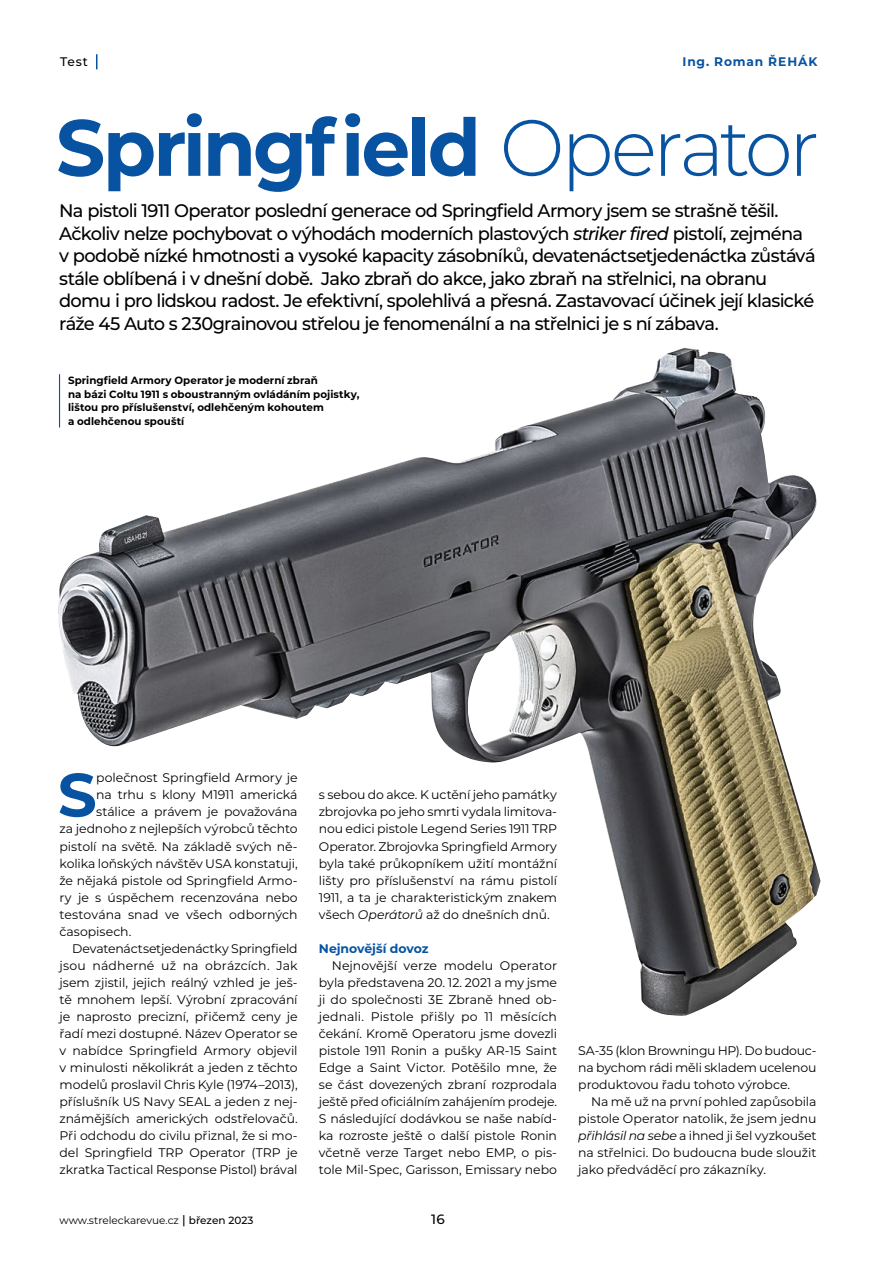
<style>
.page{position:relative;width:893px;height:1263px;background:#fff}
.page>*{position:absolute;margin:0;border:0;box-sizing:border-box;transform-origin:0 0}
.t1{font:700 79.5px "Montserrat";letter-spacing:-.035em;color:#0853a1}
.t2{font:700 61.05px "Montserrat";color:#0853a1}
.t3{font:500 18.15px/22.5px "Montserrat";letter-spacing:-.04em;color:#000}
.t4{font:500 13.5px "Montserrat";color:#000}
.t5{font:12.45px/17px "Montserrat";letter-spacing:-.005em;color:#000;text-align:justify}
.t6{font:700 12.45px "Montserrat";letter-spacing:.005em;color:#0853a1}
.t7{font:700 12.45px "Montserrat";letter-spacing:.07em;color:#0853a1}
.t8{font:500 12.45px "Montserrat";color:#000}
.t9{font:700 10.5px/13.5px "Montserrat";letter-spacing:.005em;color:#000}
.t10{font:10.5px "Montserrat";letter-spacing:-.005em;color:#000}
.s1{font-weight:300}
.s2{font-style:italic}
.s3{font-weight:500;font-size:12px}
.s4{font-weight:500}
</style>
<div class="page">
<svg style="left:96px;top:54px;width:1px;height:15px"></svg>
<img style="left:58px;top:354px;width:762px;height:662px">
<hr style="left:59px;top:374px;width:1px;height:53px;background:#0853a1">
<p class="t8" style="left:60px;top:53px;width:29px">Test</p>
<p class="t7" style="left:682px;top:53px;width:136px">Ing. Roman ŘEHÁK</p>
<h1 class="t1" style="left:56px;top:90px;width:765px">Springfield <span class="s1">Operator</span></h1>
<p class="t3" style="left:59px;top:199px;width:758px">Na pistoli 1911 Operator poslední generace od Springfield Armory jsem se strašně těšil.<br>Ačkoliv nelze pochybovat o výhodách moderních plastových <span class="s2">striker fired</span> pistolí, zejména v podobě nízké hmotnosti a vysoké kapacity zásobníků, devatenáctsetjedenáctka zůstává stále oblíbená i v dnešní době. Jako zbraň do akce, jako zbraň na střelnici, na obranu domu i pro lidskou radost. Je efektivní, spolehlivá a přesná. Zastavovací účinek její klasické ráže 45 Auto s 230grainovou střelou je fenomenální a na střelnici je s ní zábava.</p>
<p class="t9" style="left:68px;top:373px;width:293px">Springfield Armory Operator je moderní zbraň<br>na bázi Coltu 1911 s oboustranným ovládáním pojistky, lištou pro příslušenství, odlehčeným kohoutem<br>a odlehčenou spouští</p>
<h2 class="t2" style="left:58px;top:751px;width:40px">S</h2>
<p class="t5" style="left:96px;top:769px;width:203px">polečnost Springfield Armory je</p>
<p class="t5" style="left:96px;top:786px;width:203px">na trhu s klony M1911 americká</p>
<p class="t5" style="left:96px;top:803px;width:203px">stálice a právem je považována</p>
<p class="t5" style="left:60px;top:820px;width:240px">za jednoho z nejlepších výrobců těchto</p>
<p class="t5" style="left:60px;top:837px;width:240px">pistolí na světě. Na základě svých ně-</p>
<p class="t5" style="left:60px;top:854px;width:240px">kolika loňských návštěv USA konstatuji,</p>
<p class="t5" style="left:60px;top:871px;width:240px">že nějaká pistole od Springfield Armo-</p>
<p class="t5" style="left:60px;top:888px;width:240px">ry je s úspěchem recenzována nebo</p>
<p class="t5" style="left:60px;top:905px;width:240px">testována snad ve všech odborných</p>
<p class="t5" style="left:60px;top:922px;width:73px">časopisech.</p>
<p class="t5" style="left:72px;top:939px;width:227px">Devatenáctsetjedenáctky Springfield</p>
<p class="t5" style="left:60px;top:956px;width:240px">jsou nádherné už na obrázcích. Jak</p>
<p class="t5" style="left:60px;top:973px;width:240px">jsem zjistil, jejich reálný vzhled je ješ-</p>
<p class="t5" style="left:60px;top:990px;width:240px">tě mnohem lepší. Výrobní zpracování</p>
<p class="t5" style="left:60px;top:1007px;width:240px">je naprosto precizní, přičemž ceny je</p>
<p class="t5" style="left:60px;top:1024px;width:240px">řadí mezi dostupné. Název Operator se</p>
<p class="t5" style="left:60px;top:1041px;width:240px">v nabídce Springfield Armory objevil</p>
<p class="t5" style="left:60px;top:1058px;width:240px">v minulosti několikrát a jeden z těchto</p>
<p class="t5" style="left:60px;top:1075px;width:240px">modelů proslavil Chris Kyle (1974–2013),</p>
<p class="t5" style="left:60px;top:1092px;width:240px">příslušník US Navy SEAL a jeden z nej-</p>
<p class="t5" style="left:60px;top:1109px;width:240px">známějších amerických odstřelovačů.</p>
<p class="t5" style="left:60px;top:1126px;width:240px">Při odchodu do civilu přiznal, že si mo-</p>
<p class="t5" style="left:60px;top:1143px;width:240px">del Springfield TRP Operator (TRP je</p>
<p class="t5" style="left:60px;top:1160px;width:240px">zkratka Tactical Response Pistol) brával</p>
<p class="t10" style="left:60px;top:1213px;width:195px">www.streleckarevue.cz <span class="s3">|</span> <span class="s4">březen 2023</span></p>
<p class="t5" style="left:319px;top:786px;width:240px">s sebou do akce. K uctění jeho památky zbrojovka po jeho smrti vydala limitova&shy;nou edici pistole Legend Series 1911 TRP Operator. Zbrojovka Springfield Armory byla také průkopníkem užití montážní lišty pro příslušenství na rámu pistolí 1911, a ta je charakteristickým znakem všech <span class="s2">Operátorů</span> až do dnešních dnů.</p>
<p class="t6" style="left:319px;top:939px;width:111px">Nejnovější dovoz</p>
<p class="t5" style="left:319px;top:956px;width:240px;text-indent:13px">Nejnovější verze modelu Operator byla představena 20. 12. 2021 a my jsme ji do společnosti 3E Zbraně hned ob&shy;jednali. Pistole přišly po 11 měsících čekání. Kromě Operatoru jsme dovezli pistole 1911 Ronin a pušky AR-15 Saint Edge a Saint Victor. Potěšilo mne, že se část dovezených zbraní rozprodala ještě před oficiálním zahájením prodeje.<br>S následující dodávkou se naše nabíd&shy;ka rozroste ještě o další pistole Ronin včetně verze Target nebo EMP, o pis&shy;tole Mil-Spec, Garisson, Emissary nebo</p>
<p class="t4" style="left:431px;top:1210px;width:15px">16</p>
<p class="t5" style="left:578px;top:1041px;width:240px">SA-35 (klon Browningu HP). Do budouc&shy;na bychom rádi měli skladem ucelenou produktovou řadu tohoto výrobce.</p>
<p class="t5" style="left:578px;top:1092px;width:240px;text-indent:13px">Na mě už na první pohled zapůsobila pistole Operator natolik, že jsem jednu <span class="s2">přihlásil na sebe</span> a ihned ji šel vyzkoušet na střelnici. Do budoucna bude sloužit jako předváděcí pro zákazníky.</p>
</div>
